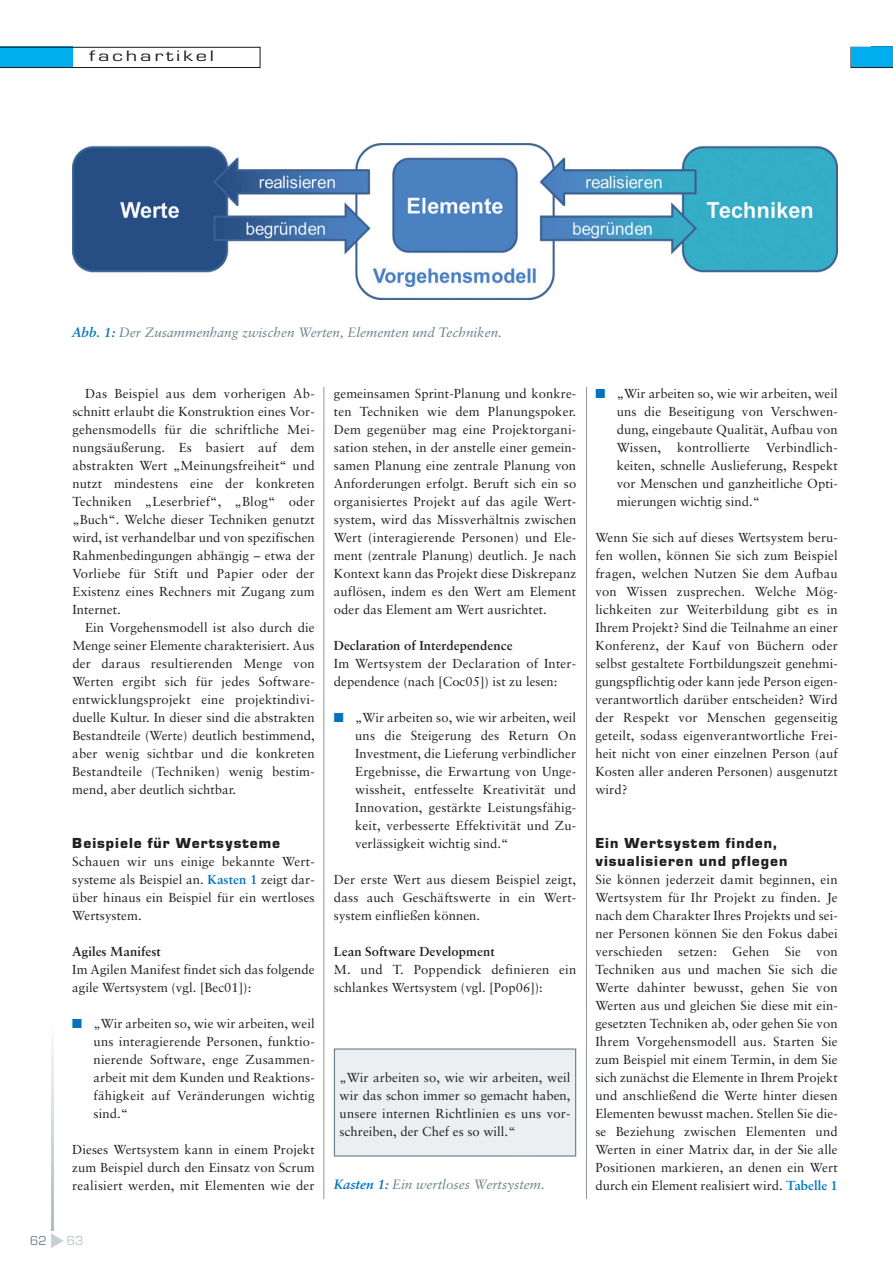
<style>
.page{position:relative;width:893px;height:1263px;background:#fff}
.page>*{position:absolute;margin:0;border:0;box-sizing:border-box;transform-origin:0 0}
.t1{font:15.75px "Eurostile";letter-spacing:.125em;color:#231f20;scale:1.43 1}
.t2{font:700 14.25px/18px "Eurostile BQ";letter-spacing:.07em;color:#231f20}
.t3{font:italic 13.5px "Sabon";color:#6c818c}
.t4{font:13.5px "Eurostile";color:#6c818c}
.t5{font:13.5px "Eurostile";color:#b6c2c9}
.t6{font:13.05px/18px "Sabon";letter-spacing:.005em;color:#231f20;text-align:justify}
.t7{font:700 13.05px "Sabon";letter-spacing:.005em;color:#231f20}
.s1{font-weight:700;color:#0073bc}
.s2{color:#0073bc}
</style>
<div class="page">
<svg style="left:51px;top:1233px;width:13px;height:15px"></svg>
<svg style="left:0;top:47px;width:261px;height:21px"></svg>
<div style="left:850px;top:47px;width:43px;height:21px;border:1px solid #231f20"></div>
<div style="left:852px;top:48px;width:41px;height:19px;background:#00aeef"></div>
<hr style="left:323px;top:387px;width:1px;height:812px;background:#939598">
<hr style="left:586px;top:387px;width:1px;height:812px;background:#939598">
<div style="left:335px;top:1050px;width:240px;height:105px;background:#ebeff1"></div>
<div style="left:334px;top:1048px;width:242px;height:108px;border:1px solid #6c818c"></div>
<img style="left:72px;top:143px;width:766px;height:156px">
<p class="t1" style="left:89px;top:50px;width:89px">fachartikel</p>
<p class="t3" style="left:72px;top:327px;width:431px"><span class="s1">Abb. 1:</span> Der Zusammenhang zwischen Werten, Elementen und Techniken.</p>
<p class="t6" style="left:72px;top:385px;width:244px;text-indent:13px">Das Beispiel aus dem vorherigen Ab - schnitt erlaubt die Konstruktion eines Vor - gehensmodells für die schriftliche Mei - nungsäußerung. Es basiert auf dem ab strakten Wert „Meinungsfreiheit“ und nutzt mindestens eine der konkreten Techniken „Leserbrief“, „Blog“ oder „Buch“. Welche dieser Techniken genutzt wird, ist verhandelbar und von spezifischen Rahmenbedingungen abhängig – etwa der Vorliebe für Stift und Papier oder der Existenz eines Rechners mit Zugang zum Internet.</p>
<p class="t6" style="left:72px;top:619px;width:244px;text-indent:13px">Ein Vorgehensmodell ist also durch die Menge seiner Elemente charakterisiert. Aus der daraus resultierenden Menge von Werten ergibt sich für jedes Software - entwicklungsprojekt eine projektindivi&shy;duelle Kultur. In dieser sind die abstrakten Bestandteile (Werte) deutlich bestimmend, aber wenig sichtbar und die konkreten Bestandteile (Techniken) wenig bestim&shy;mend, aber deutlich sichtbar.</p>
<p class="t2" style="left:72px;top:836px;width:209px">Beispiele für Wertsysteme</p>
<p class="t6" style="left:72px;top:853px;width:244px">Schauen wir uns einige bekannte Wert - systeme als Beispiel an. <span class="s1">Kasten 1</span> zeigt dar&shy;über hinaus ein Beispiel für ein wertloses Wertsystem.</p>
<p class="t7" style="left:72px;top:946px;width:90px">Agiles Manifest</p>
<p class="t6" style="left:72px;top:961px;width:244px">Im Agilen Manifest findet sich das folgende agile Wertsystem (vgl. [Bec01]):</p>
<p class="t6" style="left:94px;top:1015px;width:223px;text-indent:-21px"><span class="s2">■</span> „Wir arbeiten so, wie wir arbeiten, weil uns interagierende Personen, funktio&shy;nierende Software, enge Zusammen - arbeit mit dem Kunden und Reaktions - fähigkeit auf Veränderungen wichtig sind.“</p>
<p class="t6" style="left:72px;top:1141px;width:244px">Dieses Wertsystem kann in einem Projekt zum Beispiel durch den Einsatz von Scrum realisiert werden, mit Elementen wie der</p>
<p class="t4" style="left:30px;top:1236px;width:18px">62</p>
<p class="t5" style="left:67px;top:1236px;width:18px">63</p>
<p class="t6" style="left:334px;top:385px;width:244px">gemeinsamen Sprint-Planung und konkre&shy;ten Techniken wie dem Planungspoker.<br>Dem gegenüber mag eine Projekt organi - sation stehen, in der anstelle einer gemein&shy;samen Planung eine zentrale Planung von Anforderungen erfolgt. Beruft sich ein so organisiertes Projekt auf das agile Wert - system, wird das Missverhältnis zwischen Wert (interagierende Personen) und Ele - ment (zentrale Planung) deutlich. Je nach Kontext kann das Projekt diese Diskrepanz auflösen, indem es den Wert am Element oder das Element am Wert ausrichtet.</p>
<p class="t7" style="left:334px;top:640px;width:180px">Declaration of Interdependence</p>
<p class="t6" style="left:334px;top:655px;width:244px">Im Wertsystem der Declaration of Inter - dependence (nach [Coc05]) ist zu lesen:</p>
<p class="t6" style="left:355px;top:709px;width:223px;text-indent:-21px"><span class="s2">■</span> „Wir arbeiten so, wie wir arbeiten, weil uns die Steigerung des Return On Invest ment, die Lieferung verbindlicher Ergebnisse, die Erwartung von Unge - wissheit, entfesselte Kreativität und Innovation, gestärkte Leistungsfähig - keit, verbesserte Effektivität und Zu - verlässigkeit wichtig sind.“</p>
<p class="t6" style="left:334px;top:871px;width:244px">Der erste Wert aus diesem Beispiel zeigt, dass auch Geschäftswerte in ein Wert - system einfließen können.</p>
<p class="t7" style="left:334px;top:946px;width:162px">Lean Software Development</p>
<p class="t6" style="left:334px;top:961px;width:244px">M. und T. Poppendick definieren ein schlankes Wertsystem (vgl. [Pop06]):</p>
<p class="t6" style="left:340px;top:1069px;width:232px">„Wir arbeiten so, wie wir arbeiten, weil wir das schon immer so gemacht haben, unsere internen Richtlinien es uns vor&shy;schreiben, der Chef es so will.“</p>
<p class="t3" style="left:334px;top:1179px;width:212px"><span class="s1">Kasten 1:</span> Ein wertloses Wertsystem.</p>
<p class="t6" style="left:617px;top:385px;width:223px;text-indent:-21px"><span class="s2">■</span> „Wir arbeiten so, wie wir arbeiten, weil uns die Beseitigung von Verschwen - dung, eingebaute Qualität, Aufbau von Wissen, kontrollierte Verbindlich - keiten, schnelle Auslieferung, Respekt vor Menschen und ganzheitliche Opti - mierungen wichtig sind.“</p>
<p class="t6" style="left:595px;top:529px;width:244px">Wenn Sie sich auf dieses Wertsystem beru&shy;fen wollen, können Sie sich zum Beispiel fragen, welchen Nutzen Sie dem Aufbau von Wissen zusprechen. Welche Mög - lichkeiten zur Weiterbildung gibt es in Ihrem Projekt? Sind die Teilnahme an einer Konferenz, der Kauf von Büchern oder selbst gestaltete Fortbildungszeit genehmi&shy;gungspflichtig oder kann jede Person eigen&shy;verantwortlich darüber entscheiden? Wird der Respekt vor Menschen gegenseitig geteilt, sodass eigenverantwortliche Frei - heit nicht von einer einzelnen Person (auf Kosten aller anderen Personen) ausgenutzt wird?</p>
<p class="t2" style="left:595px;top:836px;width:194px">Ein Wertsystem finden, visualisieren und pflegen</p>
<p class="t6" style="left:595px;top:871px;width:244px">Sie können jederzeit damit beginnen, ein Wertsystem für Ihr Projekt zu finden. Je nach dem Charakter Ihres Projekts und sei&shy;ner Personen können Sie den Fokus dabei verschieden setzen: Gehen Sie von Techniken aus und machen Sie sich die Werte dahinter bewusst, gehen Sie von Werten aus und gleichen Sie diese mit ein&shy;gesetzten Tech niken ab, oder gehen Sie von Ihrem Vor gehensmodell aus. Starten Sie zum Beispiel mit einem Termin, in dem Sie sich zunächst die Elemente in Ihrem Projekt und anschließend die Werte hinter diesen Elementen bewusst machen. Stellen Sie die&shy;se Be ziehung zwischen Elementen und Werten in einer Matrix dar, in der Sie alle Positionen markieren, an denen ein Wert durch ein Element realisiert wird. <span class="s1">Tabelle 1</span></p>
</div>
